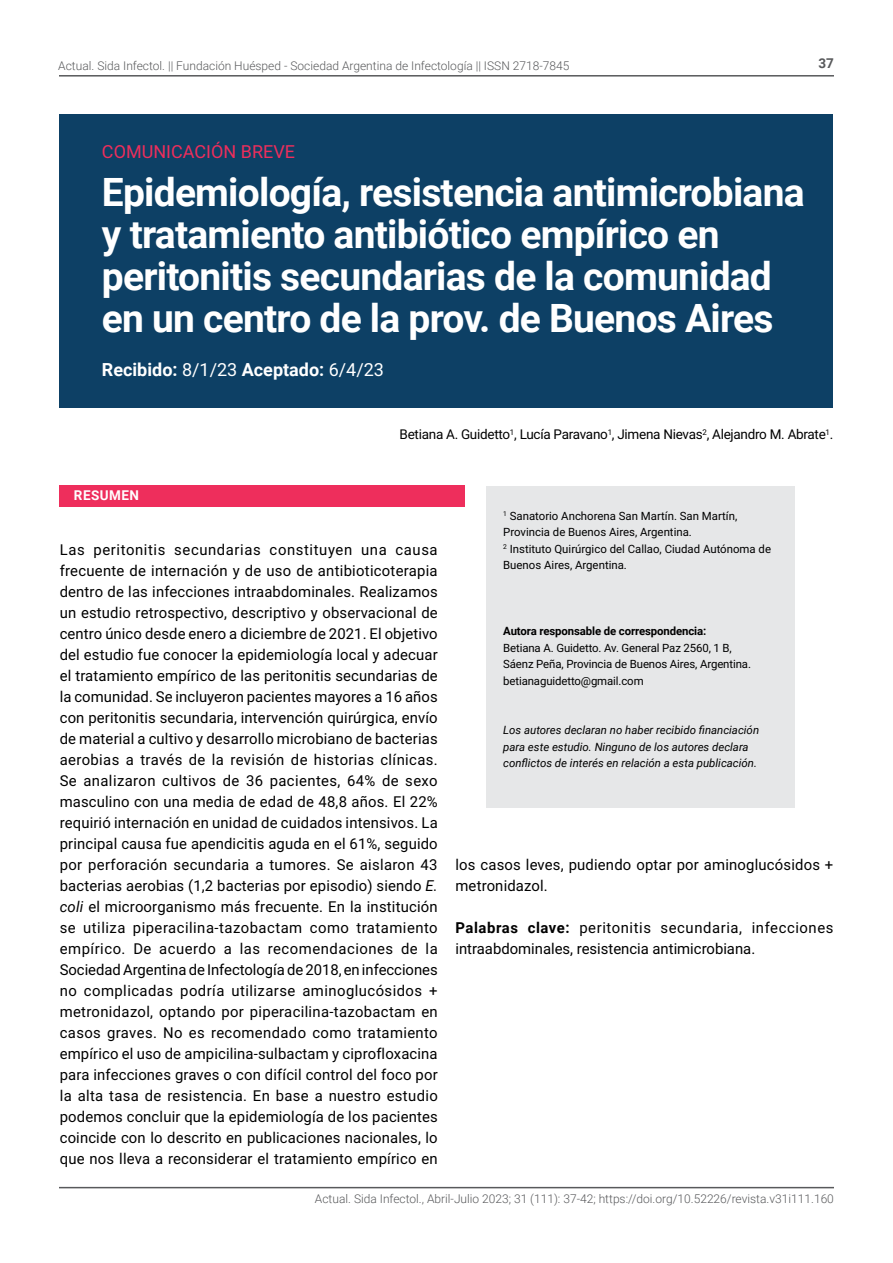
<style>
.page{position:relative;width:893px;height:1263px;background:#fff}
.page>*{position:absolute;margin:0;border:0;box-sizing:border-box;transform-origin:0 0}
.t1{font:700 39px/42px "Roboto";letter-spacing:-.02em;color:#fff}
.t2{font:700 18px "Roboto";color:#fff}
.t3{font:18px "Roboto";color:#ee2e5c}
.t4{font:15px/21px "Roboto";letter-spacing:.01em;color:#000}
.t5{font:13.5px "Roboto";letter-spacing:-.02em;color:#000}
.t6{font:700 13.5px "Roboto";letter-spacing:.035em;color:#fff}
.t7{font:700 13.5px "Roboto";color:#58595b}
.t8{font:300 12px "Roboto";color:#58595b}
.t9{font:11.4px/16.5px "Roboto";color:#000}
.t10{font:italic 11.4px/16.5px "Roboto";color:#000}
.t11{font:700 11.4px "Roboto";letter-spacing:-.01em;color:#000}
.s1{font-weight:400}
.s2{font-style:italic}
.s3{font-weight:700}
</style>
<div class="page">
<hr style="left:59px;top:75px;width:775px;height:2px;background:#58595b">
<hr style="left:59px;top:1187px;width:775px;height:1px;background:#58595b">
<div style="left:60px;top:485px;width:405px;height:21px;background:#ee2e5c"></div>
<div style="left:60px;top:115px;width:773px;height:293px;background:#0d4065"></div>
<div style="left:486px;top:486px;width:309px;height:321px;background:#e6e7e8"></div>
<p class="t8" style="left:58px;top:58px;width:513px">Actual. Sida Infectol. || Fundación Huésped - Sociedad Argentina de Infectología || ISSN 2718-7845</p>
<p class="t7" style="left:818px;top:54px;width:17px">37</p>
<p class="t3" style="left:102px;top:139px;width:195px">COMUNICACIÓN BREVE</p>
<h1 class="t1" style="left:102px;top:170px;width:704px">Epidemiología, resistencia antimicrobiana y tratamiento antibiótico empírico en peritonitis secundarias de la comunidad en un centro de la prov. de Buenos Aires</h1>
<p class="t2" style="left:102px;top:356px;width:284px">Recibido: <span class="s1">8/1/23</span> Aceptado: <span class="s1">6/4/23</span></p>
<p class="t6" style="left:74px;top:486px;width:67px">RESUMEN</p>
<p class="t5" style="left:400px;top:425px;width:435px">Betiana A. Guidetto<sup>1</sup>, Lucía Paravano<sup>1</sup>, Jimena Nievas<sup>2</sup>, Alejandro M. Abrate<sup>1</sup>.</p>
<p class="t4" style="left:60px;top:539px;width:380px;text-align:justify">Las peritonitis secundarias constituyen una causa frecuente de internación y de uso de antibioticoterapia dentro de las infecciones intraabdominales. Realizamos un estudio retrospectivo, descriptivo y observacional de centro único desde enero a diciembre de 2021. El objetivo del estudio fue conocer la epidemiología local y adecuar el tratamiento empírico de las peritonitis secundarias de la comunidad. Se incluyeron pacientes mayores a 16 años con peritonitis secundaria, intervención quirúrgica, envío de material a cultivo y desarrollo microbiano de bacterias aerobias a través de la revisión de historias clínicas.<br>Se analizaron cultivos de 36 pacientes, 64% de sexo masculino con una media de edad de 48,8 años. El 22% requirió internación en unidad de cuidados intensivos. La principal causa fue apendicitis aguda en el 61%, seguido por perforación secundaria a tumores. Se aislaron 43 bacterias aerobias (1,2 bacterias por episodio) siendo <span class="s2">E. coli</span> el microorganismo más frecuente. En la institución se utiliza piperacilina-tazobactam como tratamiento empírico. De acuerdo a las recomendaciones de la Sociedad Argentina de Infectología de 2018, en infecciones no complicadas podría utilizarse aminoglucósidos + metronidazol, optando por piperacilina-tazobactam en casos graves. No es recomendado como tratamiento empírico el uso de ampicilina-sulbactam y ciprofloxacina para infecciones graves o con difícil control del foco por la alta tasa de resistencia. En base a nuestro estudio podemos concluir que la epidemiología de los pacientes coincide con lo descrito en publicaciones nacionales, lo que nos lleva a reconsiderar el tratamiento empírico en</p>
<p class="t9" style="left:503px;top:507px;width:269px"><sup>1</sup> Sanatorio Anchorena San Martín. San Martín, Provincia de Buenos Aires, Argentina.<br><sup>2</sup> Instituto Quirúrgico del Callao, Ciudad Autónoma de Buenos Aires, Argentina.</p>
<p class="t11" style="left:503px;top:623px;width:205px">Autora responsable de correspondencia:</p>
<p class="t9" style="left:503px;top:639px;width:249px">Betiana A. Guidetto. Av. General Paz 2560, 1 B,<br>Sáenz Peña, Provincia de Buenos Aires, Argentina. betianaguidetto@gmail.com</p>
<p class="t10" style="left:503px;top:721px;width:257px">Los autores declaran no haber recibido financiación para este estudio. Ninguno de los autores declara conflictos de interés en relación a esta publicación.</p>
<p class="t4" style="left:455px;top:854px;width:379px">los casos leves, pudiendo optar por aminoglucósidos + metronidazol.</p>
<p class="t4" style="left:455px;top:917px;width:379px"><span class="s3">Palabras clave:</span> peritonitis secundaria, infecciones intraabdominales, resistencia antimicrobiana.</p>
<p class="t8" style="left:315px;top:1190px;width:520px">Actual. Sida Infectol., Abril-Julio 2023; 31 (111): 37-42; https://doi.org/10.52226/revista.v31i111.160</p>
</div>
